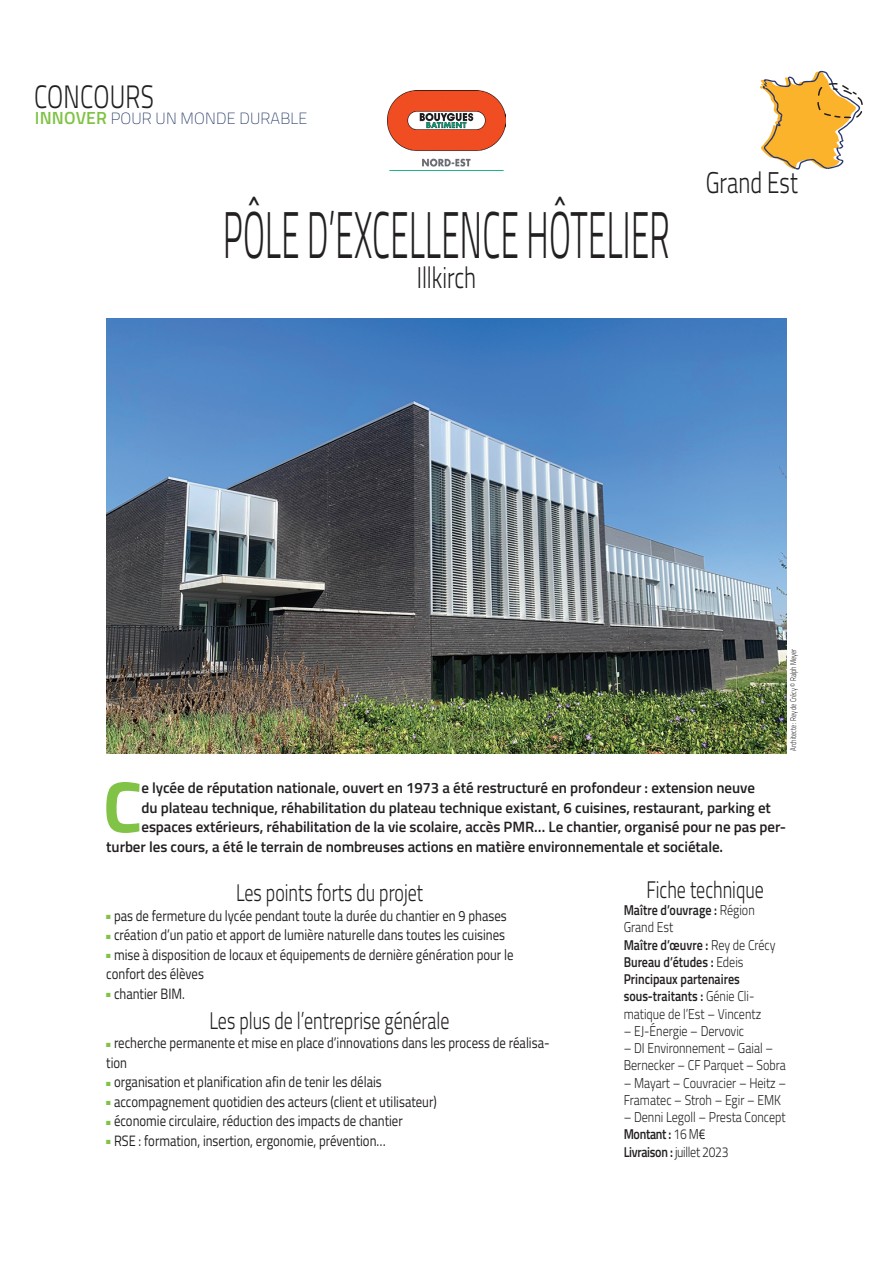
<style>
.page{position:relative;width:893px;height:1263px;background:#fff}
.page>*{position:absolute;margin:0;border:0;box-sizing:border-box;transform-origin:0 0}
.t1{font:700 72.3px "Titillium Web";color:#80c346}
.t2{font:300 66px "Titillium Web";letter-spacing:.01em;color:#231f20;scale:.5 1}
.t3{font:300 32.4px "Titillium Web";letter-spacing:.01em;color:#231f20;scale:.75 1}
.t4{font:300 30px "Titillium Web";color:#231f20;scale:.75 1}
.t5{font:300 24px "Titillium Web";color:#231f20;scale:.75 1}
.t6{font:200 16.2px "Titillium Web";letter-spacing:.01em;color:#1d3161}
.t7{font:15px/19.5px "Titillium Web";color:#231f20;scale:.85 1}
.t8{font:600 15px "Titillium Web";letter-spacing:-.005em;color:#231f20}
.t9{font:300 14.25px/17.2px "Titillium Web";color:#231f20;scale:.85 1}
.t10{font:600 14.25px/17.2px "Titillium Web";color:#231f20;scale:.85 1}
.t11{font:300 8.25px "Titillium Web";color:#231f20;scale:.75 1}
.s1{font-weight:600;font-size:17.55px;color:#80c346}
.s2{color:#80c346}
.s3{font-weight:300}
.s4{font-weight:600}
.s5{font-weight:400}
</style>
<div class="page">
<svg style="left:760px;top:71px;width:103px;height:99px"></svg>
<img style="left:388px;top:91px;width:117px;height:80px">
<img style="left:106px;top:319px;width:681px;height:434px">
<h3 class="t3" style="left:34px;top:73px;width:161px">CONCOURS</h3>
<p class="t6" style="left:35px;top:107px;width:274px"><span class="s1">INNOVER</span> POUR UN MONDE DURABLE</p>
<h2 class="t2" style="left:223px;top:187px;width:895px">PÔLE D’EXCELLENCE HÔTELIER</h2>
<h3 class="t4" style="left:417px;top:255px;width:81px">Illkirch</h3>
<h3 class="t4" style="left:706px;top:161px;width:124px">Grand Est</h3>
<p class="t11" style="left:787px;top:751px;width:138px;rotate:-90deg">Architecte : Rey de Crécy © Ralph Meyer</p>
<h1 class="t1" style="left:103px;top:751px;width:41px">C</h1>
<p class="t8" style="left:141px;top:776px;width:615px">e lycée de réputation nationale, ouvert en 1973 a été restructuré en profondeur : extension neuve</p>
<p class="t8" style="left:141px;top:796px;width:631px">du plateau technique, réhabilitation du plateau technique existant, 6 cuisines, restaurant, parking et</p>
<p class="t8" style="left:141px;top:815px;width:646px">espaces extérieurs, réhabilitation de la vie scolaire, accès PMR… Le chantier, organisé pour ne pas per-</p>
<p class="t8" style="left:106px;top:835px;width:618px">turber les cours, a été le terrain de nombreuses actions en matière environnementale et sociétale.</p>
<h3 class="t5" style="left:236px;top:875px;width:251px">Les points forts du projet</h3>
<p class="t7" style="left:106px;top:905px;width:473px"><span class="s2">■</span> pas de fermeture du lycée pendant toute la durée du chantier en 9 phases</p>
<p class="t7" style="left:106px;top:924px;width:471px"><span class="s2">■</span> création d’un patio et apport de lumière naturelle dans toutes les cuisines</p>
<p class="t7" style="left:106px;top:944px;width:481px"><span class="s2">■</span> mise à disposition de locaux et équipements de dernière génération pour le confort des élèves</p>
<p class="t7" style="left:106px;top:983px;width:94px"><span class="s2">■</span> chantier BIM.</p>
<h3 class="t5" style="left:209px;top:1003px;width:322px">Les plus de l’entreprise générale</h3>
<p class="t7" style="left:106px;top:1032px;width:523px"><span class="s2">■</span> recherche permanente et mise en place d’innovations dans les process de réalisa&shy;tion</p>
<p class="t7" style="left:106px;top:1071px;width:326px"><span class="s2">■</span> organisation et planification afin de tenir les délais</p>
<p class="t7" style="left:106px;top:1091px;width:390px"><span class="s2">■</span> accompagnement quotidien des acteurs (client et utilisateur)</p>
<p class="t7" style="left:106px;top:1110px;width:350px"><span class="s2">■</span> économie circulaire, réduction des impacts de chantier</p>
<p class="t7" style="left:106px;top:1130px;width:330px"><span class="s2">■</span> RSE : formation, insertion, ergonomie, prévention…</p>
<h3 class="t5" style="left:646px;top:872px;width:158px">Fiche technique</h3>
<p class="t10" style="left:624px;top:901px;width:180px">Maître d’ouvrage : <span class="s3">Région<br>Grand Est<br></span>Maître d’œuvre : <span class="s3">Rey de Crécy<br></span>Bureau d’études : <span class="s3">Edeis<br></span>Principaux partenaires sous-traitants : <span class="s3">Génie Cli&shy;matique de l’Est – Vincentz</span></p>
<p class="t9" style="left:624px;top:1021px;width:143px">– EJ-Énergie – Dervovic</p>
<p class="t9" style="left:624px;top:1039px;width:192px">– DI Environnement – Gaial –<br>Bernecker – CF Parquet – Sobra</p>
<p class="t9" style="left:624px;top:1073px;width:193px">– Mayart – Couvracier – Heitz –<br>Framatec – Stroh – Egir – EMK</p>
<p class="t9" style="left:624px;top:1108px;width:192px">– Denni Legoll – Presta Concept<br><span class="s4">Montant :</span> 16 M<span class="s5">€<br></span><span class="s4">Livraison :</span> juillet 2023</p>
</div>
